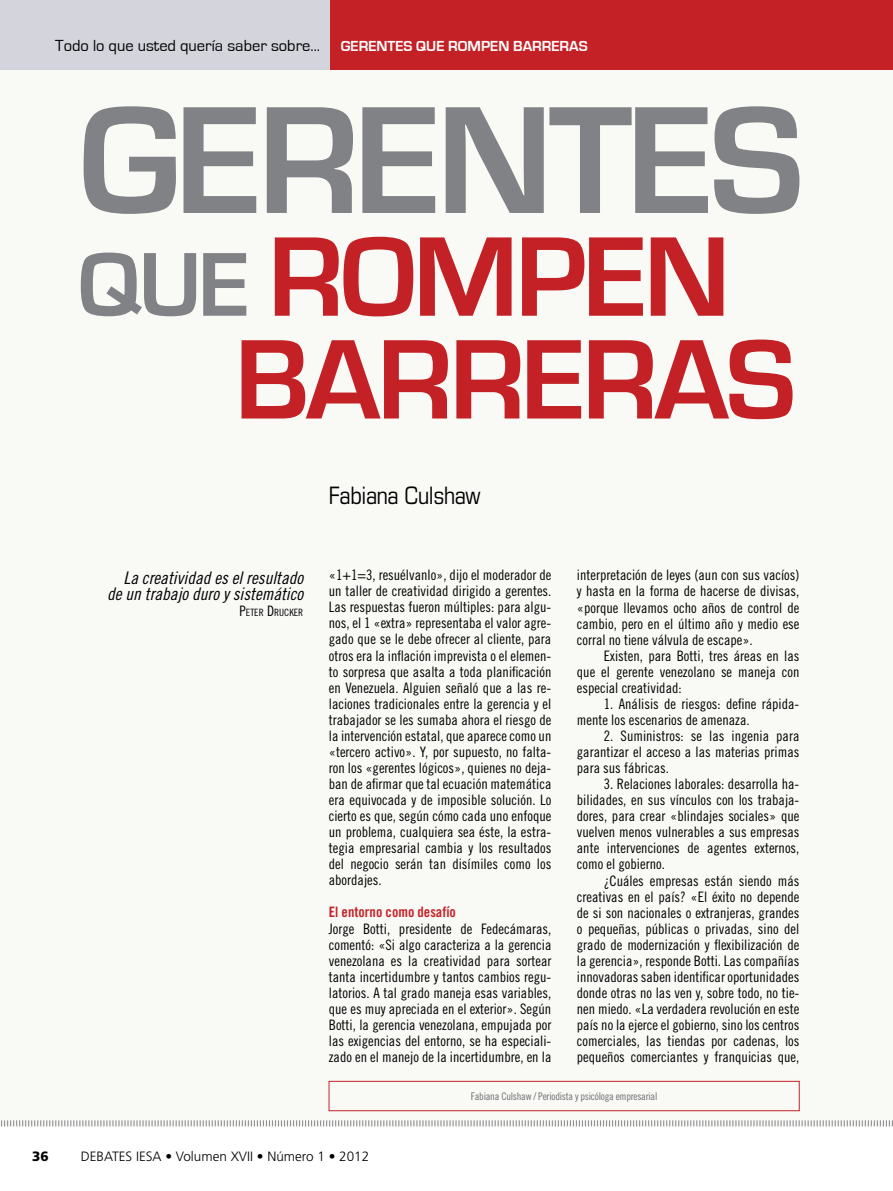
<style>
.page{position:relative;width:893px;height:1191px;background:#fff}
.page>*{position:absolute;margin:0;border:0;box-sizing:border-box;transform-origin:0 0}
.t1{font:condensed 24px "Eurostile";color:#000}
.t2{font:17.4px/16px "Trade Gothic Cond Eighteen Obl";color:#000;text-align:right}
.t3{font:16.5px "Eurostile";color:#000}
.t4{font:700 15px "Eurostile";color:#fff}
.t5{font:14.4px/16px "Trade Gothic Cond Eighteen";color:#000;text-align:justify}
.t6{font:14.4px "Trade Gothic Bold Cond Twenty";color:#c42126}
.t7{font:300 13.5px "Frutiger";color:#000}
.t8{font:900 13.5px "Frutiger";color:#000}
.t9{font:10.5px "Trade Gothic Cond Eighteen";letter-spacing:-.02em;color:#6d6f71}
.t10{font:10.05px "Trade Gothic Cond Eighteen";color:#000}
.s1{font-size:14.4px}
</style>
<div class="page">
<div style="left:0;top:0;width:893px;height:1126px;background:#f9f9f6"></div>
<div style="left:0;top:0;width:893px;height:69px;background:#d3d4dc"></div>
<div style="left:330px;top:0;width:563px;height:69px;background:#c42126"></div>
<svg style="left:1px;top:1120px;width:892px;height:7px"></svg>
<svg style="left:242px;top:339px;width:550px;height:80px;fill:#c42126"></svg>
<svg style="left:275px;top:237px;width:448px;height:79px"></svg>
<svg style="left:81px;top:252px;width:165px;height:64px"></svg>
<svg style="left:84px;top:106px;width:715px;height:108px"></svg>
<div style="left:329px;top:1081px;width:470px;height:30px;border:1px solid #c42126"></div>
<p class="t3" style="left:55px;top:37px;width:266px">Todo lo que usted quería saber sobre...</p>
<p class="t4" style="left:341px;top:38px;width:248px">GERENTES QUE ROMPEN BARRERAS</p>
<h1 class="t1" style="left:329px;top:481px;width:153px">Fabiana Culshaw</h1>
<p class="t2" style="left:107px;top:569px;width:198px">La creatividad es el resultado de un trabajo duro y sistemático</p>
<p class="t10" style="left:239px;top:606px;width:65px"><span class="s1">P</span>ETER <span class="s1">D</span>RUCKER</p>
<p class="t5" style="left:329px;top:567px;width:224px">«1+1=3, resuélvanlo», dijo el moderador de un taller de creatividad dirigido a gerentes.<br>Las respuestas fueron múltiples: para algu&shy;nos, el 1 «extra» representaba el valor agre&shy;gado que se le debe ofrecer al cliente, para otros era la inflación imprevista o el elemen&shy;to sorpresa que asalta a toda planificación en Venezuela. Alguien señaló que a las re&shy;laciones tradicionales entre la gerencia y el trabajador se les sumaba ahora el riesgo de la intervención estatal, que aparece como un «tercero activo». Y, por supuesto, no falta&shy;ron los «gerentes lógicos», quienes no deja&shy;ban de afirmar que tal ecuación matemática era equivocada y de imposible solución. Lo cierto es que, según cómo cada uno enfoque un problema, cualquiera sea éste, la estra&shy;tegia empresarial cambia y los resultados del negocio serán tan disímiles como los abordajes.</p>
<p class="t6" style="left:329px;top:903px;width:129px">El entorno como desafío</p>
<p class="t5" style="left:329px;top:920px;width:224px">Jorge Botti, presidente de Fedecámaras, comentó: «Si algo caracteriza a la gerencia venezolana es la creatividad para sortear tanta incertidumbre y tantos cambios regu&shy;latorios. A tal grado maneja esas variables, que es muy apreciada en el exterior». Según Botti, la gerencia venezolana, empujada por las exigencias del entorno, se ha especiali&shy;zado en el manejo de la incertidumbre, en la</p>
<p class="t5" style="left:577px;top:567px;width:224px">interpretación de leyes (aun con sus vacíos) y hasta en la forma de hacerse de divisas, «porque llevamos ocho años de control de cambio, pero en el último año y medio ese corral no tiene válvula de escape».</p>
<p class="t5" style="left:577px;top:647px;width:224px;text-indent:27px">Existen, para Botti, tres áreas en las que el gerente venezolano se maneja con especial creatividad:</p>
<p class="t5" style="left:577px;top:695px;width:224px;text-indent:27px">1. Análisis de riesgos: define rápida&shy;mente los escenarios de amenaza.</p>
<p class="t5" style="left:577px;top:727px;width:224px;text-indent:27px">2. Suministros: se las ingenia para garantizar el acceso a las materias primas para sus fábricas.</p>
<p class="t5" style="left:577px;top:776px;width:224px;text-indent:27px">3. Relaciones laborales: desarrolla ha&shy;bilidades, en sus vínculos con los trabaja&shy;dores, para crear «blindajes sociales» que vuelven menos vulnerables a sus empresas ante intervenciones de agentes externos, como el gobierno.</p>
<p class="t5" style="left:577px;top:872px;width:224px;text-indent:27px">¿Cuáles empresas están siendo más creativas en el país? «El éxito no depende de si son nacionales o extranjeras, grandes o pequeñas, públicas o privadas, sino del grado de modernización y flexibilización de la gerencia», responde Botti. Las compañías innovadoras saben identificar oportunidades donde otras no las ven y, sobre todo, no tie&shy;nen miedo. «La verdadera revolución en este país no la ejerce el gobierno, sino los centros comerciales, las tiendas por cadenas, los pequeños comerciantes y franquicias que,</p>
<p class="t9" style="left:471px;top:1090px;width:188px">Fabiana Culshaw / Periodista y psicóloga empresarial</p>
<p class="t8" style="left:32px;top:1148px;width:18px">36</p>
<p class="t7" style="left:81px;top:1148px;width:290px">DEBATES IESA • Volumen XVII • Número 1 • 2012</p>
</div>
